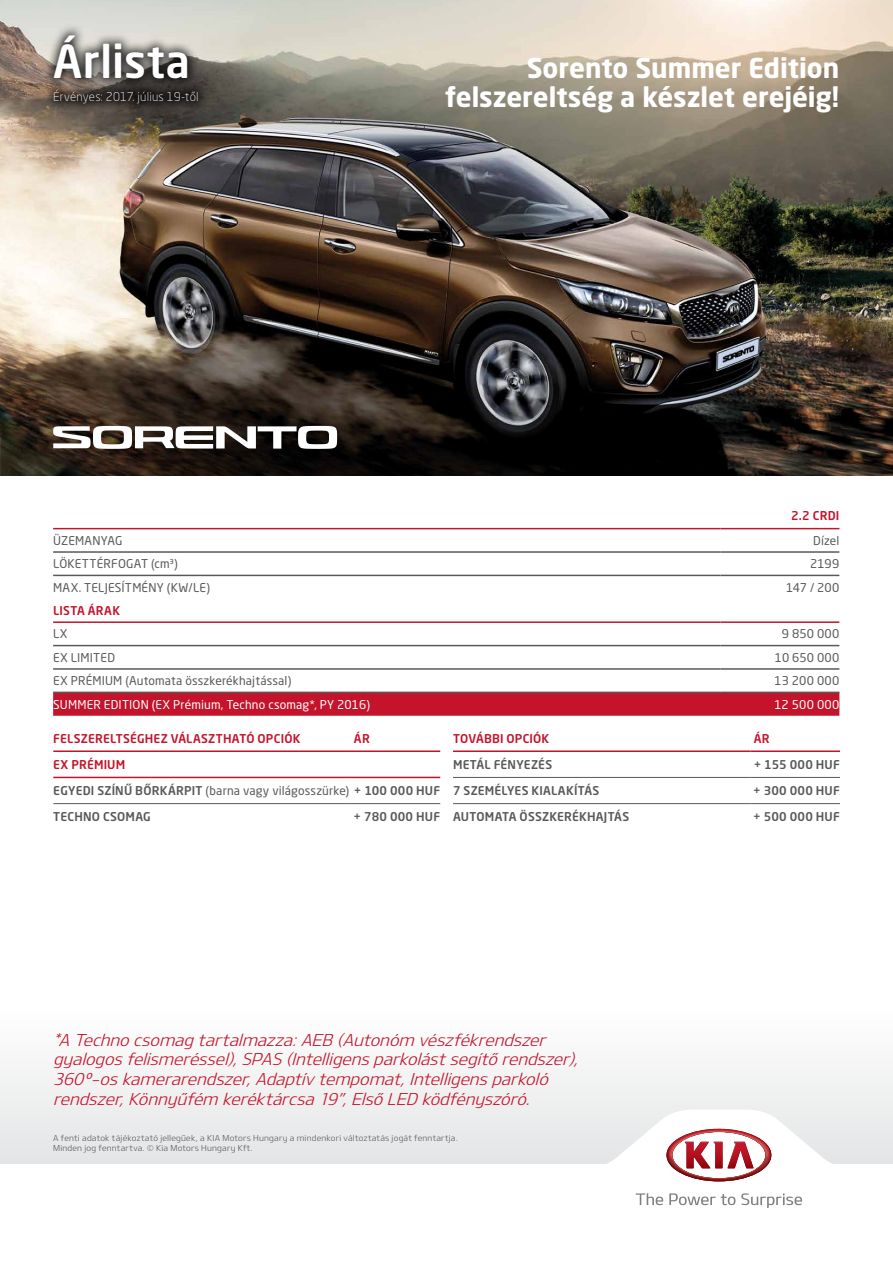
<style>
.page{position:relative;width:893px;height:1263px;background:#fff}
.page>*{position:absolute;margin:0;border:0;box-sizing:border-box;transform-origin:0 0}
.t1{font:500 45px "Neo Sans Pro";letter-spacing:.01em;color:#fff}
.t2{font:700 27px/28.5px "Neo Sans Pro";letter-spacing:-.005em;color:#fff;text-align:right}
.t3{font:italic 16.5px/19.8px "Design KOTFL";color:#c4132a}
.t4{font:500 12px/26.2px "Neo Sans Pro";letter-spacing:.015em;color:#58595b}
.t5{font:12px "Neo Sans Pro";letter-spacing:.015em;color:#58595b}
.t6{font:500 12px "Neo Sans Pro";letter-spacing:.015em;color:#c4132a}
.t7{font:12px "Neo Sans Pro";letter-spacing:.015em;color:#fff}
.t8{font:300 12px "Neo Sans Pro";letter-spacing:.02em;color:#fff}
.t9{font:8.25px/9.9px "Design KOTFL";letter-spacing:.025em;color:#58595b}
.s1{color:#c4132a}
.s2{font-weight:400}
</style>
<div class="page">
<div style="left:0;top:1010px;width:893px;height:153px;background:#f5f5f6"></div>
<svg style="left:0;top:1118px;width:893px;height:88px;fill:#fff"></svg>
<svg style="left:636px;top:1193px;width:27px;height:12px"></svg>
<svg style="left:669px;top:1193px;width:66px;height:12px"></svg>
<svg style="left:741px;top:1193px;width:61px;height:15px"></svg>
<svg style="left:666px;top:1129px;width:105px;height:52px"></svg>
<img style="left:0;top:0;width:893px;height:475px">
<div style="left:42px;top:23px;width:168px;height:91px;background:#000;opacity:.84"></div>
<svg style="left:53px;top:693px;width:786px;height:23px;background:#c4152c"></svg>
<hr style="left:53px;top:551px;width:667px;height:2px;background:#58595b">
<hr style="left:720px;top:551px;width:119px;height:2px;background:#58595b">
<hr style="left:53px;top:575px;width:667px;height:1px;background:#58595b">
<hr style="left:720px;top:575px;width:119px;height:1px;background:#58595b">
<hr style="left:53px;top:645px;width:667px;height:1px;background:#58595b">
<hr style="left:720px;top:645px;width:119px;height:1px;background:#58595b">
<hr style="left:53px;top:668px;width:667px;height:2px;background:#58595b">
<hr style="left:720px;top:668px;width:119px;height:2px;background:#58595b">
<hr style="left:53px;top:692px;width:667px;height:1px;background:#58595b">
<hr style="left:720px;top:692px;width:119px;height:1px;background:#58595b">
<hr style="left:53px;top:621px;width:667px;height:2px;background:#c4132a">
<hr style="left:720px;top:621px;width:119px;height:2px;background:#c4132a">
<hr style="left:53px;top:528px;width:667px;height:1px;background:#c4132a">
<hr style="left:720px;top:528px;width:119px;height:1px;background:#c4132a">
<svg style="left:1px;top:371px;width:891px;height:104px;background:#241d18"></svg>
<hr style="left:53px;top:750px;width:298px;height:2px;background:#c4132a">
<hr style="left:351px;top:750px;width:89px;height:2px;background:#c4132a">
<hr style="left:53px;top:777px;width:298px;height:1px;background:#c4132a">
<hr style="left:351px;top:777px;width:89px;height:1px;background:#c4132a">
<hr style="left:53px;top:803px;width:298px;height:1px;background:#58595b">
<hr style="left:351px;top:803px;width:89px;height:1px;background:#58595b">
<hr style="left:453px;top:777px;width:298px;height:1px;background:#58595b">
<hr style="left:751px;top:777px;width:89px;height:1px;background:#58595b">
<hr style="left:453px;top:803px;width:298px;height:1px;background:#58595b">
<hr style="left:751px;top:803px;width:89px;height:1px;background:#58595b">
<hr style="left:453px;top:750px;width:298px;height:2px;background:#c4132a">
<hr style="left:751px;top:750px;width:89px;height:2px;background:#c4132a">
<svg style="left:53px;top:426px;width:284px;height:23px"></svg>
<h1 class="t1" style="left:53px;top:33px;width:139px">Árlista</h1>
<p class="t8" style="left:53px;top:89px;width:147px">Érvényes: 2017. július 19-től</p>
<h2 class="t2" style="left:445px;top:53px;width:396px">Sorento Summer Edition felszereltség a készlet erejéig!</h2>
<p class="t6" style="left:791px;top:508px;width:50px">2.2 CRDI</p>
<p class="t5" style="left:53px;top:533px;width:71px">ÜZEMANYAG</p>
<p class="t5" style="left:813px;top:533px;width:28px">Dízel</p>
<p class="t5" style="left:53px;top:556px;width:126px">LÖKETTÉRFOGAT (cm³)</p>
<p class="t5" style="left:810px;top:556px;width:31px">2199</p>
<p class="t5" style="left:53px;top:580px;width:158px">MAX. TELJESÍTMÉNY (KW/LE)</p>
<p class="t5" style="left:786px;top:580px;width:55px">147 / 200</p>
<p class="t6" style="left:53px;top:603px;width:68px">LISTA ÁRAK</p>
<p class="t5" style="left:53px;top:627px;width:16px">LX</p>
<p class="t5" style="left:782px;top:627px;width:59px">9 850 000</p>
<p class="t5" style="left:53px;top:650px;width:63px">EX LIMITED</p>
<p class="t5" style="left:775px;top:650px;width:66px">10 650 000</p>
<p class="t5" style="left:53px;top:673px;width:240px">EX PRÉMIUM (Automata összkerékhajtással)</p>
<p class="t5" style="left:774px;top:673px;width:66px">13 200 000</p>
<p class="t7" style="left:53px;top:697px;width:318px">SUMMER EDITION (EX Prémium, Techno csomag*, PY 2016)</p>
<p class="t7" style="left:774px;top:697px;width:66px">12 500 000</p>
<p class="t6" style="left:53px;top:731px;width:249px">FELSZERELTSÉGHEZ VÁLASZTHATÓ OPCIÓK</p>
<p class="t6" style="left:354px;top:731px;width:17px">ÁR</p>
<p class="t4" style="left:53px;top:751px;width:388px"><span class="s1">EX PRÉMIUM<br></span>EGYEDI SZÍNŰ BŐRKÁRPIT <span class="s2">(barna vagy világosszürke)</span> + 100 000 HUF<br>TECHNO CSOMAG</p>
<p class="t6" style="left:453px;top:731px;width:98px">TOVÁBBI OPCIÓK</p>
<p class="t6" style="left:754px;top:731px;width:17px">ÁR</p>
<p class="t4" style="left:453px;top:751px;width:101px">METÁL FÉNYEZÉS</p>
<p class="t4" style="left:754px;top:751px;width:88px">+ 155 000 HUF</p>
<p class="t4" style="left:453px;top:777px;width:148px">7 SZEMÉLYES KIALAKÍTÁS</p>
<p class="t4" style="left:753px;top:777px;width:88px">+ 300 000 HUF</p>
<p class="t4" style="left:453px;top:803px;width:178px">AUTOMATA ÖSSZKERÉKHAJTÁS</p>
<p class="t4" style="left:753px;top:803px;width:88px">+ 500 000 HUF</p>
<p class="t4" style="left:354px;top:803px;width:88px">+ 780 000 HUF</p>
<p class="t3" style="left:53px;top:1029px;width:531px">*A Technocsomagtartalmazza:AEB (Autonóm vészfékrendszer gyalogosfelismeréssel),SPAS(Intelligensparkolástsegítőrendszer), 360º-oskamerarendszer,Adaptívtempomat,Intelligensparkoló rendszer,Könnyűfém keréktárcsa19”,ElsőLED ködfényszóró.</p>
<p class="t9" style="left:53px;top:1132px;width:406px">A fenti adatok tájékoztató jellegűek, a KIA Motors Hungary a mindenkori változtatás jogát fenntartja.<br>Minden jog fenntartva. © Kia Motors Hungary Kft.</p>
</div>
